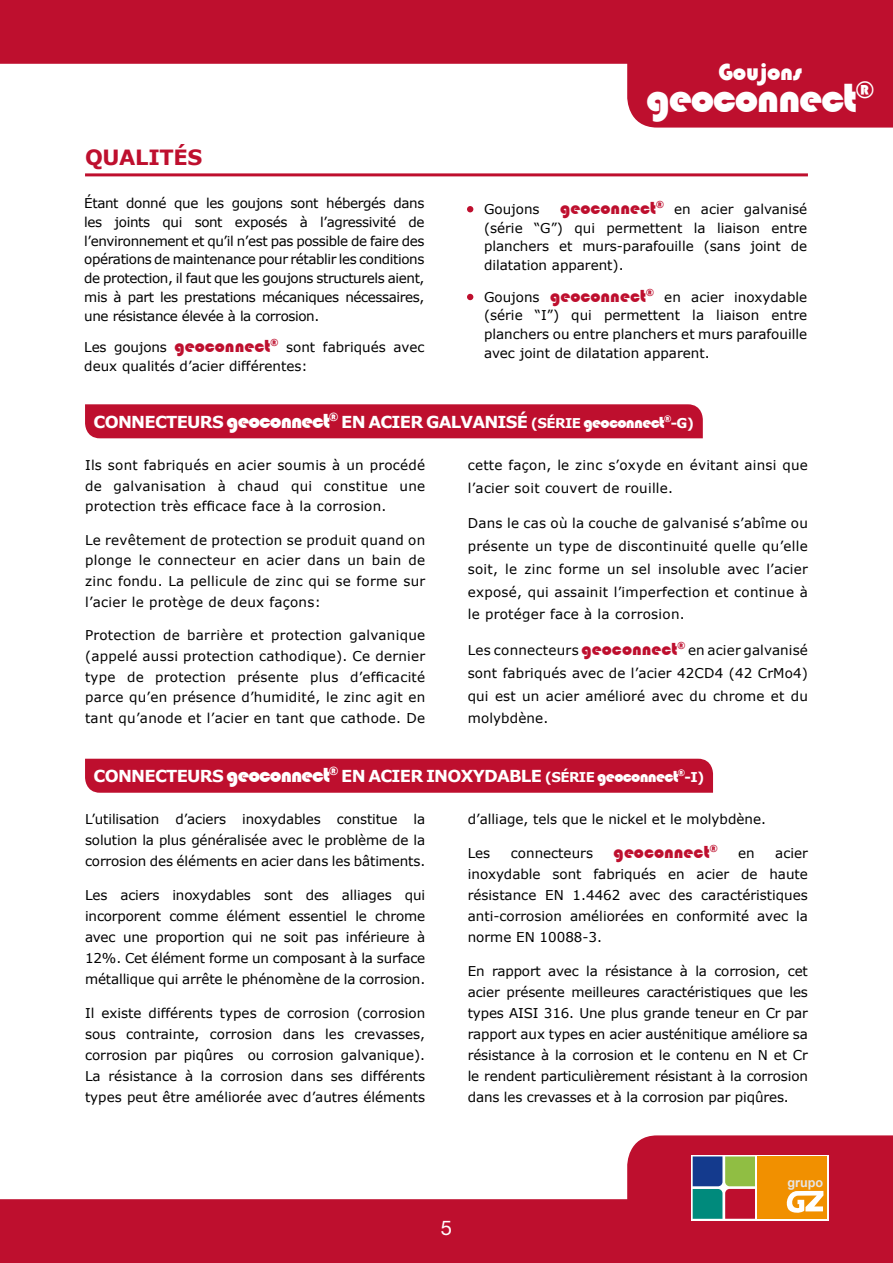
<style>
.page{position:relative;width:893px;height:1263px;background:#fff}
.page>*{position:absolute;margin:0;border:0;box-sizing:border-box;transform-origin:0 0}
.t1{font:42px "Bauhaus 93";letter-spacing:-.035em;color:#fff}
.t2{font:24px "Bauhaus 93";letter-spacing:-.01em;color:#fff}
.t3{font:700 21px "Verdana";letter-spacing:-.015em;color:#be0f2e}
.t4{font:20.25px "Helvetica Neue LT Std";color:#fff}
.t5{font:700 16.5px "Verdana";letter-spacing:-.045em;color:#fff}
.t6{font:13.5px/21px "Verdana";color:#000;text-align:justify}
.t7{font:13.5px/22.8px "Verdana";letter-spacing:.02em;color:#000}
.t8{font:700 12.6px "Arial";color:#e6e5e6}
.s1{font-family:"Bauhaus 93";font-size:18px;color:#be0f2e}
.s2{font-family:"Bauhaus 93";font-weight:400;font-size:21px}
.s3{font-size:13.5px}
.s4{font-family:"Bauhaus 93";font-weight:400}
</style>
<div class="page">
<svg style="left:0;top:1135px;width:893px;height:128px;fill:#be0f2e"></svg>
<svg style="left:0;top:0;width:893px;height:128px;fill:#be0f2e"></svg>
<svg style="left:691px;top:1155px;width:137px;height:65px"></svg>
<svg style="left:693px;top:1156px;width:62px;height:63px;background:#69736e"></svg>
<div style="left:758px;top:1156px;width:69px;height:63px;background:#f19000"></div>
<svg style="left:786px;top:1191px;width:37px;height:22px"></svg>
<hr style="left:85px;top:173px;width:723px;height:3px;background:#be0f2e">
<svg style="left:467px;top:206px;width:6px;height:6px"></svg>
<svg style="left:467px;top:294px;width:6px;height:6px"></svg>
<div style="left:85px;top:404px;width:618px;height:34px;background:#be0f2e"></div>
<div style="left:85px;top:759px;width:628px;height:34px;background:#be0f2e"></div>
<h3 class="t3" style="left:85px;top:142px;width:119px">QUALITÉS</h3>
<p class="t6" style="left:84px;top:194px;width:342px;line-height:18.8px">Étant donné que les goujons sont hébergés dans les joints qui sont exposés à l’agressivité de l’environnement et qu’il n’est pas possible de faire des opérations de maintenance pour rétablir les conditions de protection, il faut que les goujons structurels aient, mis à part les prestations mécaniques nécessaires, une résistance élevée à la corrosion.</p>
<p class="t6" style="left:84px;top:338px;width:342px;line-height:18.8px">Les goujons <span class="s1">geoconnect</span><sup>®</sup> sont fabriqués avec deux qualités d’acier différentes:</p>
<h2 class="t2" style="left:718px;top:58px;width:85px">Goujons</h2>
<h1 class="t1" style="left:646px;top:74px;width:229px">geoconnect<sup>®</sup></h1>
<p class="t6" style="left:484px;top:199px;width:325px;line-height:18.8px">Goujons <span class="s1">geoconnect</span><sup>®</sup> en acier galvanisé (série “G”) qui permettent la liaison entre planchers et murs-parafouille (sans joint de dilatation apparent).</p>
<p class="t6" style="left:484px;top:287px;width:325px;line-height:18.8px">Goujons <span class="s1">geoconnect</span><sup>®</sup> en acier inoxydable (série “I”) qui permettent la liaison entre planchers ou entre planchers et murs parafouille avec joint de dilatation apparent.</p>
<p class="t5" style="left:94px;top:410px;width:602px">CONNECTEURS <span class="s2">geoconnect</span><sup>®</sup> EN ACIER GALVANISÉ <span class="s3">(SÉRIE</span> <span class="s4">geoconnect</span><sup>®</sup><span class="s3">-G)</span></p>
<p class="t6" style="left:85px;top:454px;width:342px">Ils sont fabriqués en acier soumis à un procédé de galvanisation à chaud qui constitue une protection très efficace face à la corrosion.</p>
<p class="t6" style="left:85px;top:529px;width:342px">Le revêtement de protection se produit quand on plonge le connecteur en acier dans un bain de zinc fondu. La pellicule de zinc qui se forme sur l’acier le protège de deux façons:</p>
<p class="t6" style="left:85px;top:625px;width:342px">Protection de barrière et protection galvanique (appelé aussi protection cathodique). Ce dernier type de protection présente plus d’efficacité parce qu’en présence d’humidité, le zinc agit en tant qu’anode et l’acier en tant que cathode. De</p>
<p class="t7" style="left:468px;top:453px;width:342px">cette façon, le zinc s’oxyde en évitant ainsi que l’acier soit couvert de rouille.</p>
<p class="t6" style="left:468px;top:512px;width:342px;line-height:22.8px">Dans le cas où la couche de galvanisé s’abîme ou présente un type de discontinuité quelle qu’elle soit, le zinc forme un sel insoluble avec l’acier exposé, qui assainit l’imperfection et continue à le protéger face à la corrosion.</p>
<p class="t6" style="left:468px;top:639px;width:342px;line-height:22.8px">Les connecteurs <span class="s1">geoconnect</span><sup>®</sup> en acier galvanisé sont fabriqués avec de l’acier 42CD4 (42 CrMo4) qui est un acier amélioré avec du chrome et du molybdène.</p>
<p class="t5" style="left:94px;top:764px;width:612px">CONNECTEURS <span class="s2">geoconnect</span><sup>®</sup> EN ACIER INOXYDABLE <span class="s3">(SÉRIE</span> <span class="s4">geoconnect</span><sup>®</sup><span class="s3">-I)</span></p>
<p class="t6" style="left:85px;top:809px;width:342px">L’utilisation d’aciers inoxydables constitue la solution la plus généralisée avec le problème de la corrosion des éléments en acier dans les bâtiments.</p>
<p class="t6" style="left:85px;top:884px;width:342px">Les aciers inoxydables sont des alliages qui incorporent comme élément essentiel le chrome avec une proportion qui ne soit pas inférieure à 12%. Cet élément forme un composant à la surface métallique qui arrête le phénomène de la corrosion.</p>
<p class="t6" style="left:85px;top:1002px;width:342px">Il existe différents types de corrosion (corrosion sous contrainte, corrosion dans les crevasses, corrosion par piqûres ou corrosion galvanique).<br>La résistance à la corrosion dans ses différents types peut être améliorée avec d’autres éléments</p>
<p class="t6" style="left:468px;top:809px;width:300px">d’alliage, tels que le nickel et le molybdène.</p>
<p class="t6" style="left:468px;top:842px;width:24px">Les</p>
<p class="t6" style="left:511px;top:842px;width:208px">connecteurs <span class="s1">geoconnect</span><sup>®</sup></p>
<p class="t6" style="left:738px;top:842px;width:18px">en</p>
<p class="t6" style="left:468px;top:842px;width:342px;text-indent:308px">acier inoxydable sont fabriqués en acier de haute résistance EN 1.4462 avec des caractéristiques anti-corrosion améliorées en conformité avec la norme EN 10088-3.</p>
<p class="t6" style="left:468px;top:960px;width:342px">En rapport avec la résistance à la corrosion, cet acier présente meilleures caractéristiques que les types AISI 316. Une plus grande teneur en Cr par rapport aux types en acier austénitique améliore sa résistance à la corrosion et le contenu en N et Cr le rendent particulièrement résistant à la corrosion dans les crevasses et à la corrosion par piqûres.</p>
<h3 class="t4" style="left:441px;top:1215px;width:13px">5</h3>
<p class="t8" style="left:787px;top:1174px;width:37px">grupo</p>
</div>
